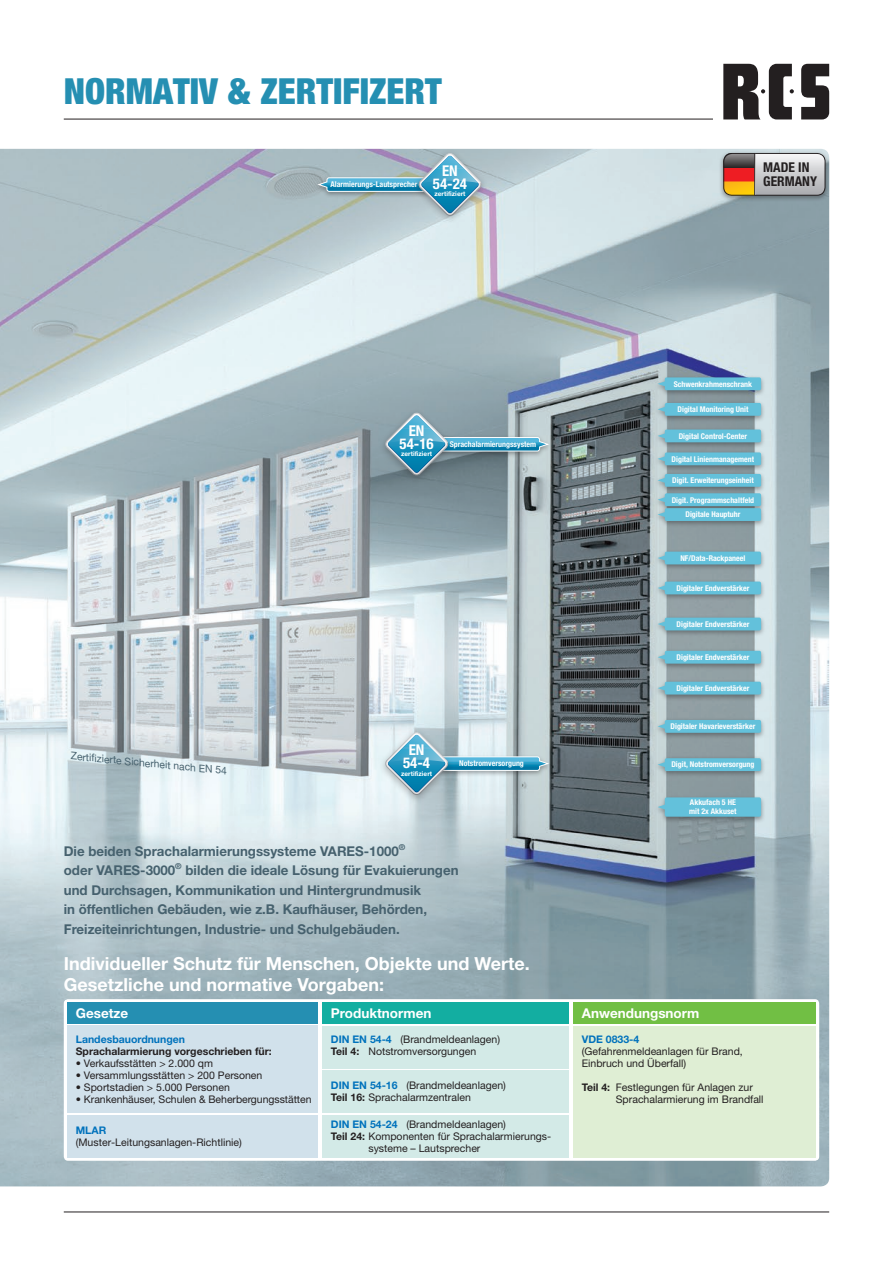
<style>
.page{position:relative;width:893px;height:1263px;background:#fff}
.page>*{position:absolute;margin:0;border:0;box-sizing:border-box;transform-origin:0 0}
.t1{font:36px "RCS Helvetica 97 Black Cond";color:#258fb2}
.t2{font:700 18px "RCS Helvetica 75";color:#fff}
.t3{font:14.85px/13px "RCS Helvetica 77 Bold Cond";color:#fff;text-align:center}
.t4{font:700 13.5px/19.5px "RCS Helvetica 75";color:#46616e}
.t5{font:700 13.5px "RCS Helvetica 75";color:#fff}
.t6{font:13.5px/13.5px "RCS Helvetica 77 Bold Cond";color:#231f20}
.t7{font:10.5px/12px "RCS Helvetica 55 Roman";color:#231f20}
.t8{font:700 10.5px "RCS Helvetica 75";color:#231f20}
.t9{font:700 10.5px "RCS Helvetica 75";color:#0072bc}
.t10{font:10.5px "RCS Helvetica 55 Roman";color:#46616e}
.t11{font:7.95px/9px "RCS Helvetica 77 Bold Cond";color:#fff}
.t12{font:700 6.45px "RCS Helvetica 75";color:#fff}
.s1{font-family:"RCS Helvetica 97 Black Cond"}
.s2{font-family:"RCS Helvetica 75";font-weight:700;color:#0072bc}
.s3{font-family:"RCS Helvetica 75";font-weight:700}
.s4{font-family:"RCS Helvetica 45";font-weight:300}
</style>
<div class="page">
<img style="left:0;top:149px;width:829px;height:1037px">
<hr style="left:64px;top:119px;width:649px;height:1px;background:#231f20">
<svg style="left:723px;top:64px;width:106px;height:55px"></svg>
<hr style="left:64px;top:1211px;width:765px;height:1px;background:#231f20">
<div style="left:654px;top:717px;width:112px;height:22px;background:#231f20;opacity:.4"></div>
<svg style="left:657px;top:720px;width:104px;height:13px"></svg>
<div style="left:654px;top:756px;width:112px;height:22px;background:#231f20;opacity:.4"></div>
<svg style="left:657px;top:758px;width:104px;height:13px"></svg>
<div style="left:654px;top:679px;width:112px;height:22px;background:#231f20;opacity:.4"></div>
<svg style="left:657px;top:682px;width:104px;height:12px"></svg>
<div style="left:654px;top:648px;width:112px;height:22px;background:#231f20;opacity:.4"></div>
<svg style="left:657px;top:651px;width:104px;height:13px"></svg>
<div style="left:654px;top:615px;width:112px;height:22px;background:#231f20;opacity:.4"></div>
<svg style="left:657px;top:618px;width:104px;height:12px"></svg>
<div style="left:654px;top:579px;width:112px;height:22px;background:#231f20;opacity:.4"></div>
<svg style="left:657px;top:582px;width:104px;height:12px"></svg>
<div style="left:654px;top:549px;width:112px;height:22px;background:#231f20;opacity:.4"></div>
<svg style="left:657px;top:552px;width:104px;height:12px"></svg>
<div style="left:654px;top:491px;width:112px;height:22px;background:#231f20;opacity:.4"></div>
<div style="left:654px;top:471px;width:112px;height:22px;background:#231f20;opacity:.4"></div>
<svg style="left:657px;top:474px;width:104px;height:13px"></svg>
<div style="left:654px;top:450px;width:112px;height:22px;background:#231f20;opacity:.4"></div>
<svg style="left:657px;top:452px;width:104px;height:13px"></svg>
<div style="left:654px;top:427px;width:112px;height:22px;background:#231f20;opacity:.4"></div>
<svg style="left:657px;top:429px;width:104px;height:13px"></svg>
<div style="left:654px;top:400px;width:112px;height:22px;background:#231f20;opacity:.4"></div>
<svg style="left:657px;top:403px;width:104px;height:13px"></svg>
<div style="left:654px;top:375px;width:112px;height:22px;background:#231f20;opacity:.4"></div>
<svg style="left:657px;top:377px;width:104px;height:13px"></svg>
<div style="left:654px;top:795px;width:112px;height:28px;background:#231f20;opacity:.4"></div>
<svg style="left:657px;top:797px;width:104px;height:20px;background:#69bfd7"></svg>
<div style="left:654px;top:505px;width:112px;height:23px;background:#231f20;opacity:.4"></div>
<svg style="left:657px;top:493px;width:104px;height:28px;background:#69bbd2"></svg>
<svg style="left:64px;top:999px;width:755px;height:162px"></svg>
<div style="left:378px;top:408px;width:77px;height:76px;background:#231f20;opacity:.3"></div>
<svg style="left:385px;top:411px;width:165px;height:66px;background:#76a0af"></svg>
<div style="left:719px;top:150px;width:111px;height:52px;background:#231f20;opacity:.4"></div>
<div style="left:723px;top:153px;width:102px;height:43px;border:1px solid #231f20;border-radius:8px"></div>
<svg style="left:724px;top:154px;width:100px;height:41px;background:#c8ad9e"></svg>
<hr style="left:755px;top:154px;width:1px;height:40px;background:#fff">
<hr style="left:754px;top:154px;width:1px;height:41px;background:#231f20">
<div style="left:67px;top:1002px;width:251px;height:21px;background:#258fb2"></div>
<div style="left:322px;top:1002px;width:247px;height:21px;background:#13aea1"></div>
<div style="left:322px;top:1026px;width:247px;height:42px;background:#d3eae7"></div>
<div style="left:67px;top:1026px;width:251px;height:87px;background:#d1e1eb"></div>
<div style="left:573px;top:1026px;width:243px;height:131px;background:#dfeed4"></div>
<div style="left:67px;top:1115px;width:251px;height:42px;background:#d1e1eb"></div>
<div style="left:322px;top:1070px;width:247px;height:43px;background:#d3eae7"></div>
<div style="left:322px;top:1115px;width:247px;height:42px;background:#d3eae7"></div>
<div style="left:573px;top:1002px;width:243px;height:21px;background:#71bf44"></div>
<div style="left:412px;top:148px;width:76px;height:76px;background:#231f20;opacity:.3"></div>
<svg style="left:316px;top:152px;width:166px;height:65px;background:#8ab2c1"></svg>
<div style="left:378px;top:727px;width:77px;height:77px;background:#231f20;opacity:.3"></div>
<svg style="left:385px;top:731px;width:165px;height:65px;background:#9bc3d1"></svg>
<h1 class="t1" style="left:64px;top:70px;width:379px">NORMATIV &amp; ZERTIFIZERT</h1>
<p class="t11" style="left:330px;top:180px;width:88px">Alarmierungs-Lautsprecher</p>
<h3 class="t3" style="left:433px;top:164px;width:36px">EN<br>54-24</h3>
<p class="t12" style="left:434px;top:190px;width:33px">zertifiziert</p>
<p class="t6" style="left:763px;top:160px;width:55px">MADE IN<br>GERMANY</p>
<p class="t10" style="left:72px;top:749px;width:158px;rotate:6deg">Zertifizierte Sicherheit nach EN 54</p>
<h3 class="t3" style="left:400px;top:423px;width:36px">EN<br>54-16</h3>
<p class="t12" style="left:401px;top:450px;width:33px">zertifiziert</p>
<p class="t11" style="left:417px;top:440px;width:120px"><span class="s1">EN54-16</span> Sprachalarmierungssystem</p>
<h3 class="t3" style="left:403px;top:743px;width:28px">EN<br>54-4</h3>
<p class="t12" style="left:401px;top:769px;width:33px">zertifiziert</p>
<p class="t11" style="left:459px;top:759px;width:66px">Notstromversorgung</p>
<p class="t4" style="left:64px;top:841px;width:396px">Die beiden Sprachalarmierungssysteme VARES-1000<sup>®<br></sup>oder VARES-3000<sup>®</sup> bilden die ideale Lösung für Evakuierungen und Durchsagen, Kommunikation und Hintergrundmusik<br>in öffentlichen Gebäuden, wie z.B. Kaufhäuser, Behörden, Freizeiteinrichtungen, Industrie- und Schulgebäuden.</p>
<h2 class="t2" style="left:64px;top:952px;width:468px">Individueller Schutz für Menschen, Objekte und Werte.</h2>
<h2 class="t2" style="left:64px;top:973px;width:322px">Gesetzliche und normative Vorgaben:</h2>
<p class="t5" style="left:76px;top:1005px;width:54px">Gesetze</p>
<p class="t5" style="left:331px;top:1005px;width:102px">Produktnormen</p>
<p class="t7" style="left:331px;top:1033px;width:171px"><span class="s2">DIN EN 54-4</span> (Brandmeldeanlagen)<br><span class="s3">Teil 4:</span> Notstromversorgungen</p>
<p class="t9" style="left:76px;top:1033px;width:111px">Landesbauordnungen</p>
<p class="t8" style="left:76px;top:1045px;width:197px">Sprachalarmierung vorgeschrieben für:</p>
<p class="t7" style="left:76px;top:1057px;width:139px"><span class="s4">•</span> Verkaufsstätten &gt; 2.000 qm</p>
<p class="t7" style="left:76px;top:1069px;width:188px"><span class="s4">•</span> Versammlungsstätten &gt; 200 Personen</p>
<p class="t7" style="left:76px;top:1081px;width:156px"><span class="s4">•</span> Sportstadien &gt; 5.000 Personen</p>
<p class="t7" style="left:76px;top:1093px;width:237px"><span class="s4">•</span> Krankenhäuser, Schulen &amp; Beherbergungsstätten</p>
<p class="t7" style="left:331px;top:1079px;width:177px"><span class="s2">DIN EN 54-16</span> (Brandmeldeanlagen)<br><span class="s3">Teil 16:</span> Sprachalarmzentralen</p>
<p class="t7" style="left:331px;top:1118px;width:177px"><span class="s2">DIN EN 54-24</span> (Brandmeldeanlagen)</p>
<p class="t7" style="left:331px;top:1130px;width:221px"><span class="s3">Teil 24:</span> Komponenten für Sprachalarmierungs-</p>
<p class="t7" style="left:368px;top:1142px;width:114px">systeme – Lautsprecher</p>
<p class="t9" style="left:76px;top:1124px;width:32px">MLAR</p>
<p class="t7" style="left:76px;top:1136px;width:168px">(Muster-Leitungsanlagen-Richtlinie)</p>
<p class="t11" style="left:674px;top:379px;width:80px">Schwenkrahmenschrank</p>
<p class="t11" style="left:677px;top:405px;width:72px">Digital Monitoring Unit</p>
<p class="t11" style="left:679px;top:431px;width:70px">Digital Control-Center</p>
<p class="t11" style="left:672px;top:454px;width:84px">Digital Linienmanagement</p>
<p class="t11" style="left:672px;top:476px;width:83px">Digit. Erweiterungseinheit</p>
<p class="t11" style="left:672px;top:495px;width:84px">Digit. Programmschaltfeld</p>
<p class="t11" style="left:685px;top:510px;width:57px">Digitale Hauptuhr</p>
<p class="t11" style="left:680px;top:553px;width:67px">NF/Data-Rackpaneel</p>
<p class="t11" style="left:677px;top:583px;width:74px">Digitaler Endverstärker</p>
<p class="t11" style="left:677px;top:619px;width:74px">Digitaler Endverstärker</p>
<p class="t11" style="left:677px;top:653px;width:74px">Digitaler Endverstärker</p>
<p class="t11" style="left:677px;top:683px;width:74px">Digitaler Endverstärker</p>
<p class="t11" style="left:670px;top:722px;width:86px">Digitaler Havarieverstärker</p>
<p class="t11" style="left:671px;top:760px;width:85px">Digit, Notstromversorgung</p>
<p class="t11" style="left:689px;top:798px;width:49px">Akkufach 5 HE mit 2x Akkuset</p>
<p class="t5" style="left:582px;top:1005px;width:119px">Anwendungsnorm</p>
<p class="t9" style="left:582px;top:1033px;width:59px">VDE 0833-4</p>
<p class="t7" style="left:582px;top:1045px;width:163px">(Gefahrenmeldeanlagen für Brand,<br>Einbruch und Überfall)</p>
<p class="t7" style="left:616px;top:1081px;width:149px;text-indent:-34px"><span class="s3">Teil 4:</span> Festlegungen für Anlagen zur<br>Sprachalarmierung im Brandfall</p>
</div>
